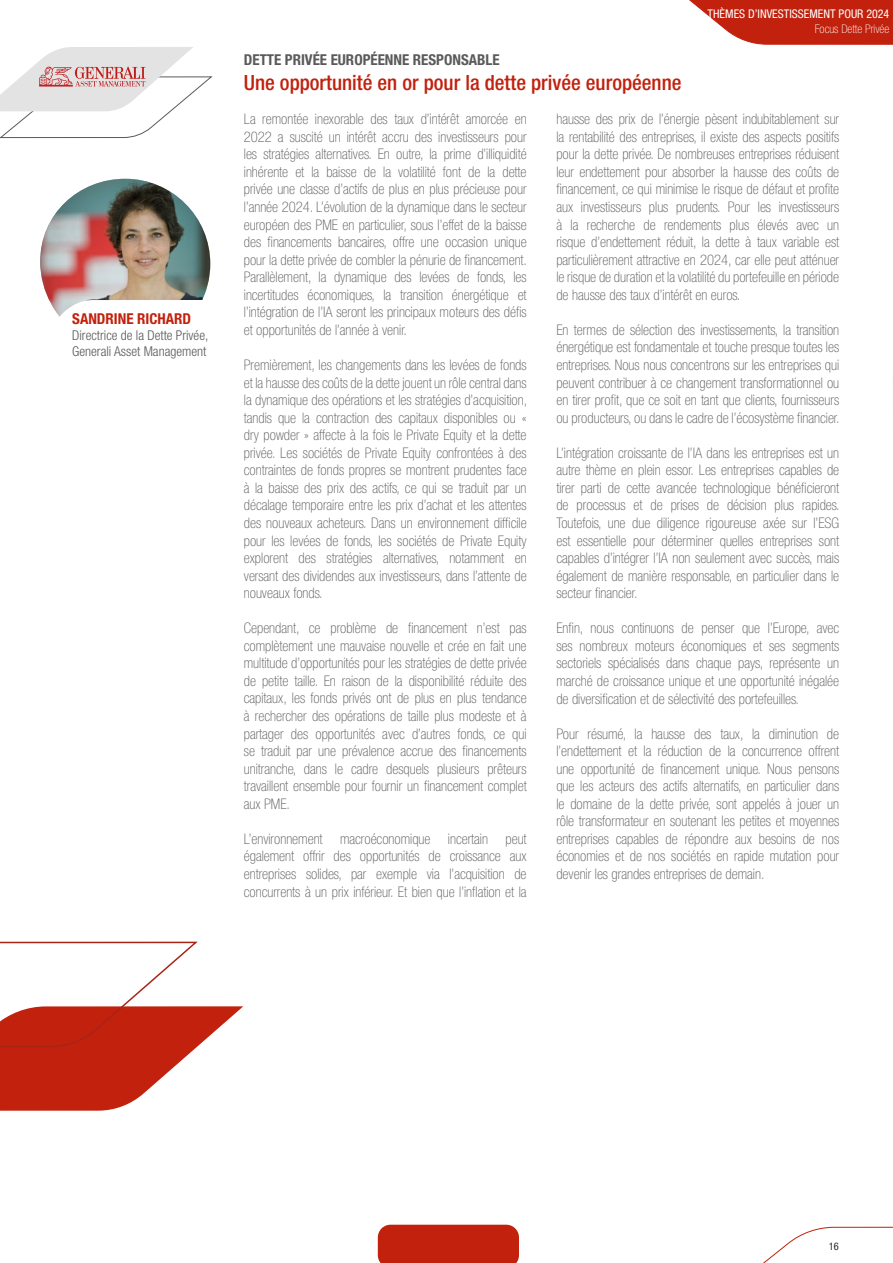
<style>
.page{position:relative;width:893px;height:1263px;background:#fff}
.page>*{position:absolute;margin:0;border:0;box-sizing:border-box;transform-origin:0 0}
.t1{font:500 condensed 21px "Helvetica Neue LT Std";color:#c1210d}
.t2{font:700 condensed 15px "Helvetica Neue LT Std";color:#5a5a5a}
.t3{font:700 condensed 15px "Helvetica Neue LT Std";color:#c1210d}
.t4{font:100 condensed 14.7px/17.5px "Helvetica Neue LT Std";color:#5a5a5a;text-align:justify}
.t5{font:300 condensed 13.5px/16.2px "Helvetica Neue LT Pro";color:#5a5a5a}
.t6{font:condensed 12px "Helvetica Neue LT Std";color:#fff}
.t7{font:100 condensed 12px "Helvetica Neue LT Std";color:#fff}
.t8{font:condensed 10.5px "Helvetica Neue LT Std";color:#252a31}
</style>
<div class="page">
<svg style="left:763px;top:1226px;width:130px;height:37px"></svg>
<svg style="left:689px;top:0;width:204px;height:45px;background:#ca4130"></svg>
<div style="left:378px;top:1225px;width:141px;height:38px;background:#c1210d"></div>
<svg style="left:0;top:47px;width:213px;height:91px"></svg>
<img style="left:40px;top:179px;width:170px;height:121px">
<svg style="left:49px;top:300px;width:43px;height:17px"></svg>
<svg style="left:0;top:941px;width:243px;height:170px"></svg>
<p class="t3" style="left:72px;top:309px;width:120px">SANDRINE RICHARD</p>
<p class="t5" style="left:72px;top:327px;width:138px">Directrice de la Dette Privée,<br>Generali Asset Management</p>
<p class="t6" style="left:708px;top:7px;width:183px">THÈMES D’INVESTISSEMENT POUR 2024</p>
<p class="t7" style="left:815px;top:22px;width:76px">Focus Dette Privée</p>
<p class="t2" style="left:244px;top:50px;width:257px">DETTE PRIVÉE EUROPÉENNE RESPONSABLE</p>
<h1 class="t1" style="left:244px;top:70px;width:439px">Une opportunité en or pour la dette privée européenne</h1>
<p class="t4" style="left:244px;top:110px;width:285px">La remontée inexorable des taux d’intérêt amorcée en 2022 a suscité un intérêt accru des investisseurs pour les stratégies alternatives. En outre, la prime d’illiquidité inhérente et la baisse de la volatilité font de la dette privée une classe d’actifs de plus en plus précieuse pour l’année 2024. L’évolution de la dynamique dans le secteur européen des PME en particulier, sous l’effet de la baisse des financements bancaires, offre une occasion unique pour la dette privée de combler la pénurie de financement.<br>Parallèlement, la dynamique des levées de fonds, les incertitudes économiques, la transition énergétique et l’intégration de l’IA seront les principaux moteurs des défis et opportunités de l’année à venir.</p>
<p class="t4" style="left:244px;top:356px;width:285px">Premièrement, les changements dans les levées de fonds et la hausse des coûts de la dette jouent un rôle central dans la dynamique des opérations et les stratégies d’acquisition, tandis que la contraction des capitaux disponibles ou « dry powder » affecte à la fois le Private Equity et la dette privée. Les sociétés de Private Equity confrontées à des contraintes de fonds propres se montrent prudentes face à la baisse des prix des actifs, ce qui se traduit par un décalage temporaire entre les prix d’achat et les attentes des nouveaux acheteurs. Dans un environnement difficile pour les levées de fonds, les sociétés de Private Equity explorent des stratégies alternatives, notamment en versant des dividendes aux investisseurs, dans l’attente de nouveaux fonds.</p>
<p class="t4" style="left:244px;top:619px;width:284px">Cependant, ce problème de financement n’est pas complètement une mauvaise nouvelle et crée en fait une multitude d’opportunités pour les stratégies de dette privée de petite taille. En raison de la disponibilité réduite des capitaux, les fonds privés ont de plus en plus tendance à rechercher des opérations de taille plus modeste et à partager des opportunités avec d’autres fonds, ce qui se traduit par une prévalence accrue des financements unitranche, dans le cadre desquels plusieurs prêteurs travaillent ensemble pour fournir un financement complet aux PME.</p>
<p class="t4" style="left:244px;top:830px;width:284px">L’environnement macroéconomique incertain peut également offrir des opportunités de croissance aux entreprises solides, par exemple via l’acquisition de concurrents à un prix inférieur. Et bien que l’inflation et la</p>
<p class="t4" style="left:556px;top:110px;width:284px">hausse des prix de l’énergie pèsent indubitablement sur la rentabilité des entreprises, il existe des aspects positifs pour la dette privée. De nombreuses entreprises réduisent leur endettement pour absorber la hausse des coûts de financement, ce qui minimise le risque de défaut et profite aux investisseurs plus prudents. Pour les investisseurs à la recherche de rendements plus élevés avec un risque d’endettement réduit, la dette à taux variable est particulièrement attractive en 2024, car elle peut atténuer le risque de duration et la volatilité du portefeuille en période de hausse des taux d’intérêt en euros.</p>
<p class="t4" style="left:556px;top:321px;width:285px">En termes de sélection des investissements, la transition énergétique est fondamentale et touche presque toutes les entreprises. Nous nous concentrons sur les entreprises qui peuvent contribuer à ce changement transformationnel ou en tirer profit, que ce soit en tant que clients, fournisseurs ou producteurs, ou dans le cadre de l’écosystème financier.</p>
<p class="t4" style="left:556px;top:444px;width:285px">L’intégration croissante de l’IA dans les entreprises est un autre thème en plein essor. Les entreprises capables de tirer parti de cette avancée technologique bénéficieront de processus et de prises de décision plus rapides.<br>Toutefois, une due diligence rigoureuse axée sur l’ESG est essentielle pour déterminer quelles entreprises sont capables d’intégrer l’IA non seulement avec succès, mais également de manière responsable, en particulier dans le secteur financier.</p>
<p class="t4" style="left:556px;top:619px;width:284px">Enfin, nous continuons de penser que l’Europe, avec ses nombreux moteurs économiques et ses segments sectoriels spécialisés dans chaque pays, représente un marché de croissance unique et une opportunité inégalée de diversification et de sélectivité des portefeuilles.</p>
<p class="t4" style="left:556px;top:724px;width:284px">Pour résumé, la hausse des taux, la diminution de l’endettement et la réduction de la concurrence offrent une opportunité de financement unique. Nous pensons que les acteurs des actifs alternatifs, en particulier dans le domaine de la dette privée, sont appelés à jouer un rôle transformateur en soutenant les petites et moyennes entreprises capables de répondre aux besoins de nos économies et de nos sociétés en rapide mutation pour devenir les grandes entreprises de demain.</p>
<p class="t8" style="left:829px;top:1240px;width:12px">16</p>
</div>
